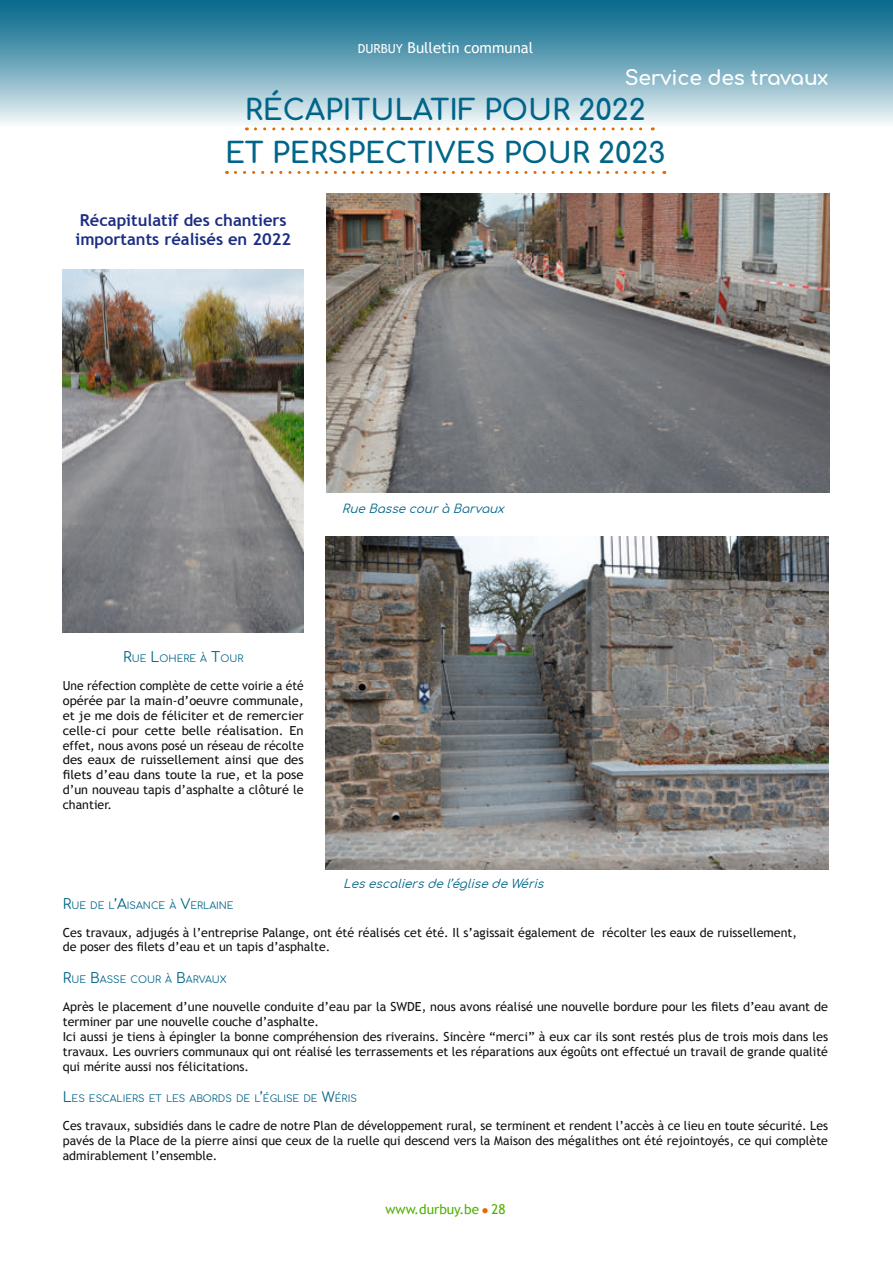
<style>
.page{position:relative;width:893px;height:1261px;background:#fff}
.page>*{position:absolute;margin:0;border:0;box-sizing:border-box;transform-origin:0 0}
.t1{font:700 28.5px/43.5px "Comfortaa";color:#006588;text-align:center}
.t2{font:700 20.25px "Comfortaa";letter-spacing:-.01em;color:#fff}
.t3{font:700 16.5px/19.8px "Trebuchet MS";color:#1c2e84}
.t4{font:15px "Trebuchet MS";color:#fff}
.t5{font:13.5px "Trebuchet MS";color:#51b200}
.t6{font:12.45px/15px "Trebuchet MS";color:#11110f}
.t7{font:12.45px/15px "Trebuchet MS";color:#11110f;text-align:justify;scale:.96 1}
.t8{font:italic 12px "Comfortaa";color:#006588}
.t9{font:9.75px "Comfortaa";color:#006588}
.s1{font-size:12.45px}
.s2{font-size:13.95px}
.s3{color:#df6a00}
</style>
<div class="page">
<div style="left:0;top:0;width:892px;height:130px;background:linear-gradient(to bottom,#006084,#f4f8f9)"></div>
<hr style="left:892px;top:0;width:1px;height:130px;background:#006588">
<svg style="left:255px;top:127px;width:398px;height:3px"></svg>
<svg style="left:235px;top:171px;width:430px;height:3px"></svg>
<img style="left:62px;top:270px;width:242px;height:362px">
<img style="left:326px;top:194px;width:503px;height:298px">
<img style="left:325px;top:536px;width:503px;height:333px">
<p class="t4" style="left:358px;top:38px;width:177px"><span class="s1">DURBUY</span> Bulletin communal</p>
<h2 class="t2" style="left:625px;top:59px;width:205px">Service des travaux</h2>
<h1 class="t1" style="left:225px;top:84px;width:442px">RÉCAPITULATIF POUR 2022<br>ET PERSPECTIVES POUR 2023</h1>
<h3 class="t3" style="left:76px;top:210px;width:217px">Récapitulatif des chantiers importants réalisés en 2022</h3>
<p class="t8" style="left:342px;top:498px;width:168px">RueBassecouràBarvaux</p>
<p class="t9" style="left:123px;top:650px;width:121px"><span class="s2">R</span>UE <span class="s2">L</span>OHERE À <span class="s2">T</span>OUR</p>
<p class="t7" style="left:63px;top:678px;width:252px">Une réfection complète de cette voirie a été opérée par la main-d’oeuvre communale, et je me dois de féliciter et de remercier celle-ci pour cette belle réalisation. En effet, nous avons posé un réseau de récolte des eaux de ruissellement ainsi que des filets d’eau dans toute la rue, et la pose d’un nouveau tapis d’asphalte a clôturé le chantier.</p>
<p class="t8" style="left:343px;top:873px;width:207px">Lesescaliersdel’églisedeWéris</p>
<p class="t9" style="left:63px;top:896px;width:142px"><span class="s2">R</span>UE DE L<span class="s2">’A</span>ISANCE À <span class="s2">V</span>ERLA</p>
<p class="t9" style="left:216px;top:896px;width:19px">INE</p>
<p class="t6" style="left:63px;top:925px;width:736px">Ces travaux, adjugés à l’entreprise Palange, ont été réalisés cet été. Il s’agissait également de récolter les eaux de ruissellement, de poser des filets d’eau et un tapis d’asphalte.</p>
<p class="t9" style="left:63px;top:971px;width:131px"><span class="s2">R</span>UE <span class="s2">B</span>ASSE COUR À <span class="s2">B</span>ARVA</p>
<p class="t9" style="left:212px;top:971px;width:16px">UX</p>
<p class="t6" style="left:63px;top:999px;width:767px">Après le placement d’une nouvelle conduite d’eau par la SWDE, nous avons réalisé une nouvelle bordure pour les filets d’eau avant de terminer par une nouvelle couche d’asphalte.<br>Ici aussi je tiens à épingler la bonne compréhension des riverains. Sincère “merci” à eux car ils sont restés plus de trois mois dans les travaux. Les ouvriers communaux qui ont réalisé les terrassements et les réparations aux égoûts ont effectué un travail de grande qualité qui mérite aussi nos félicitations.</p>
<p class="t9" style="left:63px;top:1090px;width:296px"><span class="s2">L</span>ES ESCALIERS ET LES ABORDS DE L<span class="s2">’</span>ÉGLISE DE <span class="s2">W</span>ÉRIS</p>
<p class="t6" style="left:63px;top:1118px;width:767px;text-align:justify">Ces travaux, subsidiés dans le cadre de notre Plan de développement rural, se terminent et rendent l’accès à ce lieu en toute sécurité. Les pavés de la Place de la pierre ainsi que ceux de la ruelle qui descend vers la Maison des mégalithes ont été rejointoyés, ce qui complète admirablement l’ensemble.</p>
<p class="t5" style="left:386px;top:1201px;width:121px">www.durbuy.be <span class="s3">●</span> 28</p>
</div>
